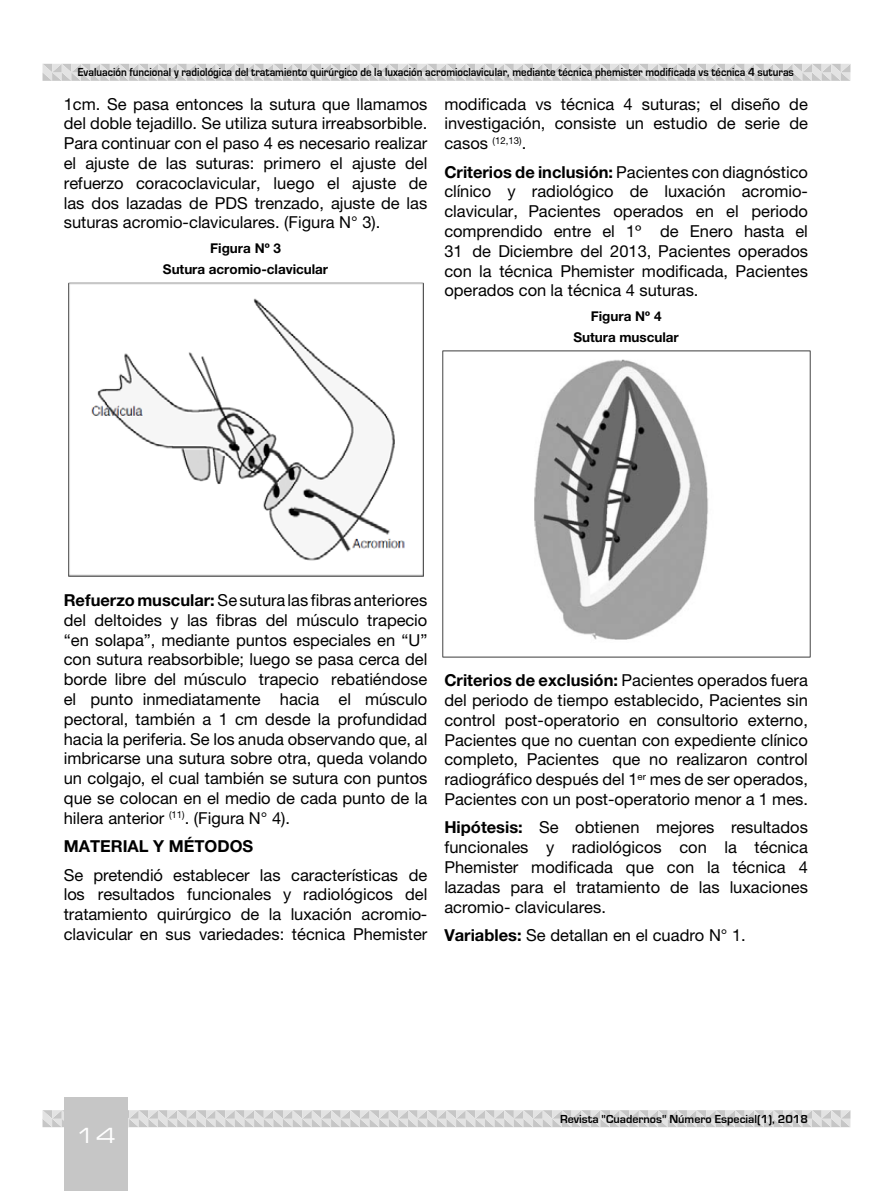
<style>
.page{position:relative;width:893px;height:1191px;background:#fff}
.page>*{position:absolute;margin:0;border:0;box-sizing:border-box;transform-origin:0 0}
.t1{font:21px "Eurostile LT Std Ex 2";color:#fff}
.t2{font:16.5px/19.8px "Helvetica Neue LT Std";color:#000;text-align:justify}
.t3{font:700 16.5px "Helvetica Neue LT Std";color:#000}
.t4{font:700 13.5px/20.4px "Helvetica Neue LT Std";letter-spacing:-.005em;color:#000;text-align:center}
.t5{font:700 12px "Eurostile";color:#000;scale:.9 1}
.t6{font:700 12px "Eurostile";color:#000}
.t7{font:9.6px "Helvetica Neue LT Std";color:#000}
.s1{font-size:16.5px}
.s2{font-weight:700}
</style>
<div class="page">
<svg style="left:43px;top:64px;width:807px;height:17px;background:#d6d6d6"></svg>
<svg style="left:43px;top:1110px;width:807px;height:17px;background:#d7d7d7"></svg>
<div style="left:64px;top:1097px;width:64px;height:94px;background:#c6c6c6"></div>
<img style="left:68px;top:282px;width:356px;height:295px">
<img style="left:442px;top:350px;width:369px;height:308px">
<p class="t5" style="left:78px;top:66px;width:797px">Evaluación funcional y radiológica del tratamiento quirúrgico de la luxación acromioclavicular, mediante técnica phemister modificada vs técnica 4 suturas</p>
<p class="t2" style="left:64px;top:94px;width:365px">1cm. Se pasa entonces la sutura que llamamos del doble tejadillo. Se utiliza sutura irreabsorbible.<br>Para continuar con el paso 4 es necesario realizar el ajuste de las suturas: primero el ajuste del refuerzo coracoclavicular, luego el ajuste de las dos lazadas de PDS trenzado, ajuste de las suturas acromio-claviculares. (Figura N° 3).</p>
<p class="t4" style="left:163px;top:238px;width:167px">Figura Nº 3<br>Sutura acromio-clavicular</p>
<p class="t2" style="left:444px;top:94px;width:365px">modificada vs técnica 4 suturas; el diseño de investigación, consiste un estudio de serie de</p>
<p class="t7" style="left:444px;top:135px;width:83px"><span class="s1">casos</span> (12,13)<span class="s1">.</span></p>
<p class="t2" style="left:444px;top:161px;width:365px"><span class="s2">Criterios de inclusión:</span> Pacientes con diagnóstico clínico y radiológico de luxación acromio&shy;clavicular, Pacientes operados en el periodo comprendido entre el 1º de Enero hasta el 31 de Diciembre del 2013, Pacientes operados con la técnica Phemister modificada, Pacientes operados con la técnica 4 suturas.</p>
<p class="t4" style="left:573px;top:306px;width:107px">Figura Nº 4<br>Sutura muscular</p>
<p class="t2" style="left:64px;top:590px;width:365px"><span class="s2">Refuerzo muscular:</span> Se sutura las fibras anteriores del deltoides y las fibras del músculo trapecio “en solapa”, mediante puntos especiales en “U” con sutura reabsorbible; luego se pasa cerca del borde libre del músculo trapecio rebatiéndose el punto inmediatamente hacia el músculo pectoral, también a 1 cm desde la profundidad hacia la periferia. Se los anuda observando que, al imbricarse una sutura sobre otra, queda volando un colgajo, el cual también se sutura con puntos que se colocan en el medio de cada punto de la hilera anterior <sup>(11)</sup>. (Figura N° 4).</p>
<p class="t3" style="left:64px;top:836px;width:191px">MATERIAL Y MÉTODOS</p>
<p class="t2" style="left:64px;top:864px;width:365px">Se pretendió establecer las características de los resultados funcionales y radiológicos del tratamiento quirúrgico de la luxación acromio&shy;clavicular en sus variedades: técnica Phemister</p>
<p class="t2" style="left:444px;top:670px;width:365px"><span class="s2">Criterios de exclusión:</span> Pacientes operados fuera del periodo de tiempo establecido, Pacientes sin control post-operatorio en consultorio externo, Pacientes que no cuentan con expediente clínico completo, Pacientes que no realizaron control radiográfico después del 1<sup>er</sup> mes de ser operados, Pacientes con un post-operatorio menor a 1 mes.</p>
<p class="t2" style="left:444px;top:817px;width:365px"><span class="s2">Hipótesis:</span> Se obtienen mejores resultados funcionales y radiológicos con la técnica Phemister modificada que con la técnica 4 lazadas para el tratamiento de las luxaciones acromio- claviculares.</p>
<p class="t2" style="left:444px;top:925px;width:303px"><span class="s2">Variables:</span> Se detallan en el cuadro N° 1.</p>
<p class="t1" style="left:75px;top:1121px;width:42px">14</p>
<p class="t6" style="left:560px;top:1112px;width:249px">Revista "Cuadernos" Número Especial(1), 2018</p>
</div>
